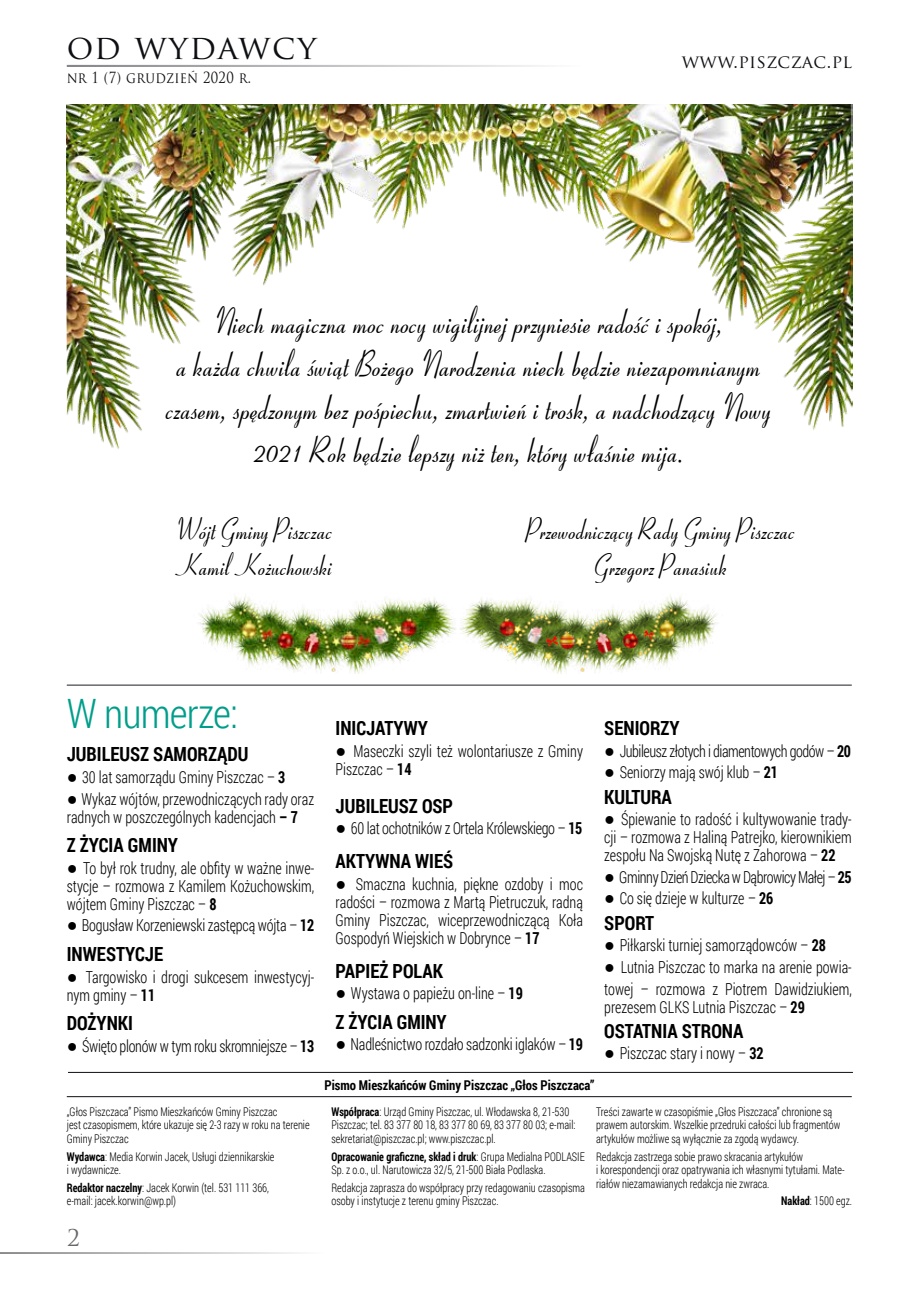
<style>
.page{position:relative;width:919px;height:1289px;background:#fff}
.page>*{position:absolute;margin:0;border:0;box-sizing:border-box;transform-origin:0 0}
.t1{font:300 40.5px "Roboto Condensed";letter-spacing:-.02em;color:#009e8a}
.t2{font:36px/43.2px "Coronet";color:#000;text-align:center;scale:.87 1}
.t3{font:33px "Trajan Pro";letter-spacing:.05em;color:#0e0f12}
.t4{font:30px/36px "Coronet";color:#000;scale:.87 1}
.t5{font:22.5px "Trajan Pro";color:#68676c}
.t6{font:700 19.5px "Roboto Condensed";color:#000;scale:.95 1}
.t7{font:18px "Trajan Pro";letter-spacing:.025em;color:#0e0f12}
.t8{font:300 16.5px/18px "Roboto Condensed";color:#000;scale:.87 1}
.t9{font:300 16.5px "Roboto Condensed";letter-spacing:-.03em;color:#000;scale:.87 1}
.t10{font:300 16.5px "Roboto Condensed";letter-spacing:-.02em;color:#000;scale:.87 1}
.t11{font:15px "Trajan Pro";letter-spacing:.025em;color:#0e0f12;scale:.87 1}
.t12{font:700 13.5px "Roboto Condensed";color:#000;scale:.95 1}
.t13{font:300 12px/13.5px "Roboto Condensed";color:#000;scale:.87 1}
.s1{font-family:"Times New Roman";font-weight:400;font-size:18px}
.s2{font-weight:700}
</style>
<div class="page">
<hr style="left:0;top:1252px;width:324px;height:1px;background:#68676c">
<hr style="left:67px;top:65px;width:544px;height:1px;background:#68676c">
<hr style="left:67px;top:66px;width:544px;height:1px;background:#68676c">
<hr style="left:68px;top:1071px;width:784px;height:1px;background:#0e0f12">
<hr style="left:67px;top:1096px;width:784px;height:1px;background:#0e0f12">
<img style="left:67px;top:105px;width:785px;height:344px">
<img style="left:461px;top:594px;width:257px;height:79px">
<img style="left:199px;top:594px;width:262px;height:79px">
<hr style="left:67px;top:684px;width:784px;height:2px;background:#68676c">
<h3 class="t3" style="left:67px;top:26px;width:251px">OD WYDAWCY</h3>
<p class="t11" style="left:67px;top:68px;width:213px">NR 1 (7) GRUDZIEŃ 2020 R.</p>
<h3 class="t7" style="left:681px;top:50px;width:172px">WWW.PISZCZAC.PL</h3>
<p class="t2" style="left:162px;top:301px;width:697px">Niech magiczna moc nocy wigilijnej przyniesie radość i spokój,<br>a każda chwila świąt Bożego Narodzenia niech będzie niezapomnianym czasem, spędzonym bez pośpiechu, zmartwień i trosk, a nadchodzący Nowy 2021 Rok będzie lepszy niż ten, który właśnie mija.</p>
<h3 class="t4" style="left:173px;top:512px;width:181px">Wójt Gminy Piszczac<br>Kamil Kożuchowski</h3>
<h3 class="t4" style="left:522px;top:512px;width:311px;text-align:center">Przewodniczący Rady Gminy Piszczac<br>Grzegorz Panasiuk</h3>
<h1 class="t1" style="left:67px;top:685px;width:173px">W numerze:</h1>
<h3 class="t6" style="left:67px;top:740px;width:193px">JUBILEUSZ SAMORZĄDU</h3>
<h3 class="t8" style="left:67px;top:767px;width:253px"><span class="s1">●</span> 30 lat samorządu Gminy Piszczac – <span class="s2">3</span></h3>
<h3 class="t8" style="left:67px;top:789px;width:286px"><span class="s1">●</span> Wykaz wójtów, przewodniczących rady oraz radnych w poszczególnych kadencjach <span class="s2">– 7</span></h3>
<h3 class="t6" style="left:67px;top:831px;width:119px">Z ŻYCIA GMINY</h3>
<h3 class="t8" style="left:67px;top:858px;width:286px;text-align:justify"><span class="s1">●</span> To był rok trudny, ale obfity w ważne inwe&shy;stycje – rozmowa z Kamilem Kożuchowskim, wójtem Gminy Piszczac – <span class="s2">8</span></h3>
<h3 class="t8" style="left:67px;top:916px;width:286px"><span class="s1">●</span> Bogusław Korzeniewski zastępcą wójta – <span class="s2">12</span></h3>
<h3 class="t6" style="left:67px;top:940px;width:103px">INWESTYCJE</h3>
<h3 class="t8" style="left:67px;top:967px;width:286px"><span class="s1">●</span> Targowisko i drogi sukcesem inwestycyj&shy;nym gminy – <span class="s2">11</span></h3>
<h3 class="t6" style="left:67px;top:1009px;width:71px">DOŻYNKI</h3>
<h3 class="t10" style="left:67px;top:1034px;width:286px"><span class="s1">●</span> Święto plonów w tym roku skromniejsze – <span class="s2">13</span></h3>
<p class="t13" style="left:67px;top:1104px;width:281px">„Głos Piszczaca” Pismo Mieszkańców Gminy Piszczac<br>jest czasopismem, które ukazuje się 2-3 razy w roku na terenie<br>Gminy Piszczac</p>
<p class="t13" style="left:67px;top:1149px;width:240px"><span class="s2">Wydawca</span>: Media Korwin Jacek, Usługi dziennikarskie i wydawnicze.</p>
<p class="t13" style="left:67px;top:1180px;width:234px"><span class="s2">Redaktor naczelny</span>: Jacek Korwin (tel. 531 111 366, e-mail: jacek.korwin@wp.pl)</p>
<h3 class="t5" style="left:67px;top:1223px;width:14px">2</h3>
<h3 class="t6" style="left:335px;top:714px;width:99px">INICJATYWY</h3>
<h3 class="t8" style="left:335px;top:741px;width:286px"><span class="s1">●</span> Maseczki szyli też wolontariusze z Gminy<br>Piszczac – <span class="s2">14</span></h3>
<h3 class="t6" style="left:335px;top:792px;width:125px">JUBILEUSZ OSP</h3>
<h3 class="t10" style="left:335px;top:817px;width:285px"><span class="s1">●</span> 60 lat ochotników z Ortela Królewskiego – <span class="s2">15</span></h3>
<h3 class="t6" style="left:335px;top:847px;width:125px">AKTYWNA WIEŚ</h3>
<h3 class="t8" style="left:335px;top:874px;width:286px;text-align:justify"><span class="s1">●</span> Smaczna kuchnia, piękne ozdoby i moc radości – rozmowa z Martą Pietruczuk, radną Gminy Piszczac, wiceprzewodniczącą Koła Gospodyń Wiejskich w Dobrynce – <span class="s2">17</span></h3>
<h3 class="t6" style="left:335px;top:956px;width:115px">PAPIEŻ POLAK</h3>
<h3 class="t8" style="left:335px;top:983px;width:217px"><span class="s1">●</span> Wystawa o papieżu on-line – <span class="s2">19</span></h3>
<h3 class="t6" style="left:335px;top:1008px;width:119px">Z ŻYCIA GMINY</h3>
<h3 class="t8" style="left:335px;top:1034px;width:286px"><span class="s1">●</span> Nadleśnictwo rozdało sadzonki iglaków – <span class="s2">19</span></h3>
<p class="t12" style="left:324px;top:1075px;width:285px">Pismo Mieszkańców Gminy Piszczac „Głos Piszczaca”</p>
<h3 class="t6" style="left:604px;top:714px;width:81px">SENIORZY</h3>
<h3 class="t9" style="left:604px;top:739px;width:285px"><span class="s1">●</span> Jubileusz złotych i diamentowych godów – <span class="s2">20</span></h3>
<h3 class="t8" style="left:604px;top:763px;width:201px"><span class="s1">●</span> Seniorzy mają swój klub – <span class="s2">21</span></h3>
<h3 class="t6" style="left:604px;top:783px;width:73px">KULTURA</h3>
<h3 class="t8" style="left:604px;top:809px;width:286px;text-align:justify"><span class="s1">●</span> Śpiewanie to radość i kultywowanie trady&shy;cji – rozmowa z Haliną Patrejko, kierownikiem zespołu Na Swojską Nutę z Zahorowa – <span class="s2">22</span></h3>
<h3 class="t9" style="left:604px;top:865px;width:286px"><span class="s1">●</span> Gminny Dzień Dziecka w Dąbrowicy Małej – <span class="s2">25</span></h3>
<h3 class="t8" style="left:604px;top:889px;width:196px"><span class="s1">●</span> Co się dzieje w kulturze – <span class="s2">26</span></h3>
<h3 class="t6" style="left:604px;top:909px;width:54px">SPORT</h3>
<h3 class="t8" style="left:604px;top:935px;width:256px"><span class="s1">●</span> Piłkarski turniej samorządowców – <span class="s2">28</span></h3>
<h3 class="t8" style="left:604px;top:955px;width:286px;line-height:21.6px"><span class="s1">●</span> Lutnia Piszczac to marka na arenie powia&shy;towej – rozmowa z Piotrem Dawidziukiem,</h3>
<h3 class="t8" style="left:604px;top:997px;width:232px">prezesem GLKS Lutnia Piszczac – <span class="s2">29</span></h3>
<h3 class="t6" style="left:604px;top:1017px;width:148px">OSTATNIA STRONA</h3>
<h3 class="t8" style="left:604px;top:1043px;width:185px"><span class="s1">●</span> Piszczac stary i nowy – <span class="s2">32</span></h3>
<p class="t13" style="left:331px;top:1104px;width:282px"><span class="s2">Współpraca</span>: Urząd Gminy Piszczac, ul. Włodawska 8, 21-530<br>Piszczac; tel. 83 377 80 18, 83 377 80 69, 83 377 80 03; e-mail: sekretariat@piszczac.pl; www.piszczac.pl.</p>
<p class="t13" style="left:331px;top:1149px;width:293px"><span class="s2">Opracowanie graficzne, skład i druk</span>: Grupa Medialna PODLASIE<br>Sp. z o.o., ul. Narutowicza 32/5, 21-500 Biała Podlaska.</p>
<p class="t13" style="left:331px;top:1180px;width:293px">Redakcja zaprasza do współpracy przy redagowaniu czasopisma osoby i instytucje z terenu gminy Piszczac.</p>
<p class="t13" style="left:596px;top:1104px;width:282px">Treści zawarte w czasopiśmie „Głos Piszczaca” chronione są prawem autorskim. Wszelkie przedruki całości lub fragmentów artykułów możliwe są wyłącznie za zgodą wydawcy.</p>
<p class="t13" style="left:596px;top:1149px;width:287px">Redakcja zastrzega sobie prawo skracania artykułów<br>i korespondencji oraz opatrywania ich własnymi tytułami. Mate&shy;riałów niezamawianych redakcja nie zwraca.</p>
<p class="t13" style="left:781px;top:1193px;width:83px"><span class="s2">Nakład</span>: 1500 egz.</p>
</div>
